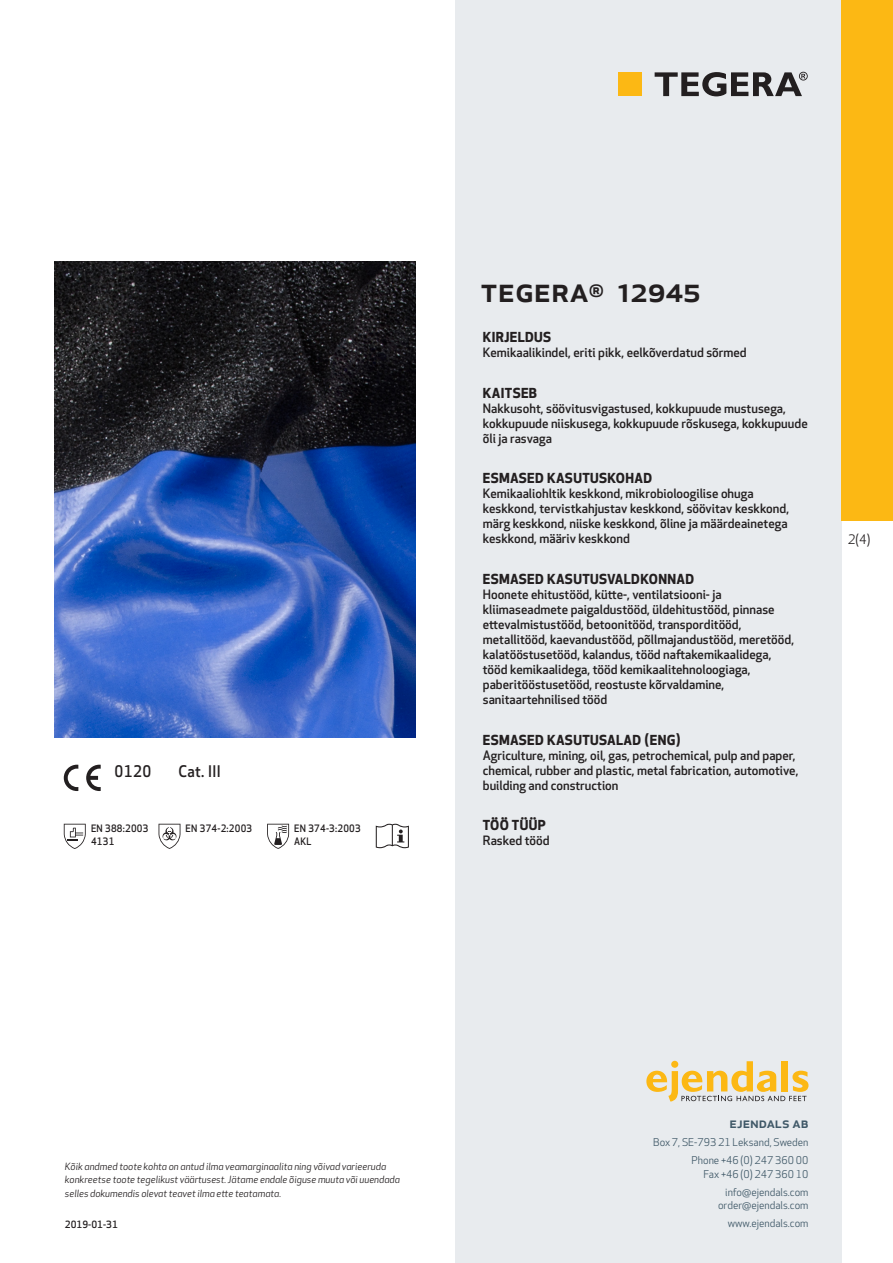
<style>
.page{position:relative;width:893px;height:1263px;background:#fff}
.page>*{position:absolute;margin:0;border:0;box-sizing:border-box;transform-origin:0 0}
.prodname{font:500 34.5px "Apex New";color:#231f20}
.Artikel{font:500 15.6px "Apex New";letter-spacing:.025em;color:#231f20;scale:.95 1}
.t1{font:500 15px "Apex New";color:#405968}
.Funktion_body{font:700 13.5px "Apex New";letter-spacing:.025em;color:#231f20}
.t2{font:12.75px "Apex New";color:#231f20}
.Funktion_body-2{font:500 12.6px/15px "Apex New";color:#231f20}
.t3{font:10.5px/18px "Apex New";color:#405968;text-align:right}
.Artikel-2{font:500 10.05px/13.2px "Apex New";letter-spacing:.025em;color:#231f20;scale:.95 1}
.t4{font:italic 9.75px/13.5px "Apex New";color:#231f20}
.Sidfot_datum{font:500 9.75px "Apex New";color:#231f20}
</style>
<div class="page">
<div style="left:455px;top:0;width:387px;height:1263px;background:#e8ebee"></div>
<svg style="left:646px;top:1061px;width:162px;height:40px"></svg>
<div style="left:842px;top:0;width:51px;height:520px;background:#fcb814"></div>
<div style="left:618px;top:72px;width:24px;height:24px;background:#fcb814"></div>
<svg style="left:655px;top:72px;width:153px;height:24px"></svg>
<svg style="left:86px;top:765px;width:15px;height:26px"></svg>
<svg style="left:64px;top:765px;width:14px;height:26px"></svg>
<svg style="left:64px;top:824px;width:22px;height:25px"></svg>
<svg style="left:159px;top:824px;width:21px;height:25px"></svg>
<svg style="left:267px;top:824px;width:22px;height:25px"></svg>
<svg style="left:376px;top:824px;width:33px;height:24px"></svg>
<img style="left:54px;top:261px;width:361px;height:477px">
<p class="Artikel" style="left:115px;top:761px;width:40px">0120</p>
<p class="Artikel" style="left:178px;top:761px;width:46px">Cat. III</p>
<p class="Artikel-2" style="left:91px;top:821px;width:62px">EN 388:2003<br>4131</p>
<p class="Artikel-2" style="left:186px;top:821px;width:72px">EN 374-2:2003</p>
<p class="Artikel-2" style="left:294px;top:821px;width:72px">EN 374-3:2003<br>AKL</p>
<p class="prodname" style="left:480px;top:266px;width:222px">TEGERA<sup>®</sup> 12945</p>
<p class="Funktion_body" style="left:483px;top:327px;width:70px">KIRJELDUS</p>
<p class="Funktion_body-2" style="left:483px;top:345px;width:265px">Kemikaalikindel, eriti pikk, eelkõverdatud sõrmed</p>
<p class="Funktion_body" style="left:483px;top:383px;width:56px">KAITSEB</p>
<p class="Funktion_body-2" style="left:483px;top:400px;width:326px">Nakkusoht, söövitusvigastused, kokkupuude mustusega, kokkupuude niiskusega, kokkupuude rõskusega, kokkupuude õli ja rasvaga</p>
<p class="Funktion_body" style="left:483px;top:468px;width:171px">ESMASED KASUTUSKOHAD</p>
<p class="Funktion_body-2" style="left:483px;top:486px;width:308px">Kemikaaliohltik keskkond, mikrobioloogilise ohuga keskkond, tervistkahjustav keskkond, söövitav keskkond, märg keskkond, niiske keskkond, õline ja määrdeainetega keskkond, määriv keskkond</p>
<p class="Funktion_body" style="left:483px;top:569px;width:213px">ESMASED KASUTUSVALDKONNAD</p>
<p class="Funktion_body-2" style="left:483px;top:586px;width:313px">Hoonete ehitustööd, kütte-, ventilatsiooni- ja kliimaseadmete paigaldustööd, üldehitustööd, pinnase ettevalmistustööd, betoonitööd, transporditööd, metallitööd, kaevandustööd, põllmajandustööd, meretööd, kalatööstusetööd, kalandus, tööd naftakemikaalidega, tööd kemikaalidega, tööd kemikaalitehnoloogiaga, paberitööstusetööd, reostuste kõrvaldamine, sanitaartehnilised tööd</p>
<p class="Funktion_body" style="left:483px;top:730px;width:199px">ESMASED KASUTUSALAD (ENG)</p>
<p class="Funktion_body-2" style="left:483px;top:747px;width:317px">Agriculture, mining, oil, gas, petrochemical, pulp and paper, chemical, rubber and plastic, metal fabrication, automotive, building and construction</p>
<p class="Funktion_body" style="left:483px;top:815px;width:64px">TÖÖ TÜÜP</p>
<p class="Funktion_body-2" style="left:483px;top:833px;width:68px">Rasked tööd</p>
<p class="t2" style="left:848px;top:531px;width:24px">2(4)</p>
<p class="t4" style="left:65px;top:1159px;width:337px">Kõik andmed toote kohta on antud ilma veamarginaalita ning võivad varieeruda konkreetse toote tegelikust väärtusest. Jätame endale õiguse muuta või uuendada selles dokumendis olevat teavet ilma ette teatamata.</p>
<p class="Sidfot_datum" style="left:65px;top:1218px;width:54px">2019-01-31</p>
<p class="t1" style="left:729px;top:1113px;width:80px">ejendals ab</p>
<p class="t3" style="left:653px;top:1133px;width:157px">Box 7, SE-793 21 Leksand, Sweden<br>Phone +46 (0) 247 360 00</p>
<p class="t3" style="left:703px;top:1165px;width:107px">Fax +46 (0) 247 360 10 info@ejendals.com</p>
<p class="t3" style="left:718px;top:1196px;width:92px">order@ejendals.com</p>
<p class="t3" style="left:728px;top:1215px;width:82px">www.ejendals.com</p>
</div>
